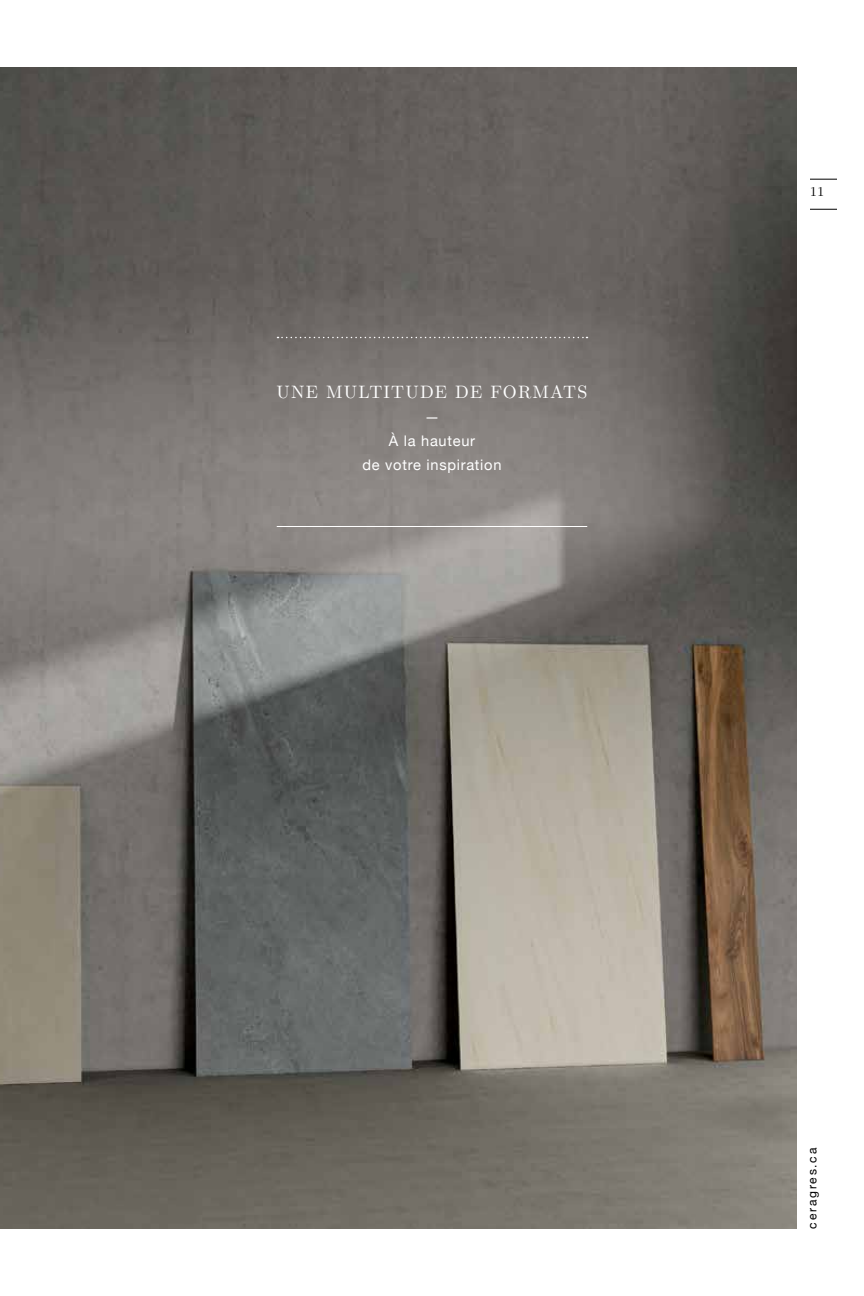
<style>
.page{position:relative;width:864px;height:1296px;background:#fff}
.page>*{position:absolute;margin:0;border:0;box-sizing:border-box;transform-origin:0 0}
.t1{font:18px "LM Roman 10";letter-spacing:.065em;color:#fff}
.t2{font:14.7px/24px "Helvetica Neue";letter-spacing:.05em;color:#fff;text-align:center}
.t3{font:13.5px "LM Roman 10";color:#000}
.t4{font:12px "Helvetica Neue";letter-spacing:.15em;color:#000}
</style>
<div class="page">
<img style="left:0;top:68px;width:796px;height:1160px">
<svg style="left:810px;top:179px;width:27px;height:1px"></svg>
<svg style="left:810px;top:209px;width:27px;height:1px"></svg>
<svg style="left:278px;top:337px;width:309px;height:1px"></svg>
<hr style="left:277px;top:526px;width:310px;height:1px;background:#fff">
<p class="t1" style="left:277px;top:378px;width:312px">UNE MULTITUDE DE FORMATS</p>
<p class="t2" style="left:362px;top:406px;width:141px">—<br>À la hauteur<br>de votre inspiration</p>
<p class="t3" style="left:810px;top:181px;width:16px">11</p>
<p class="t4" style="left:803px;top:1228px;width:82px;rotate:-90deg">ceragres.ca</p>
</div>
